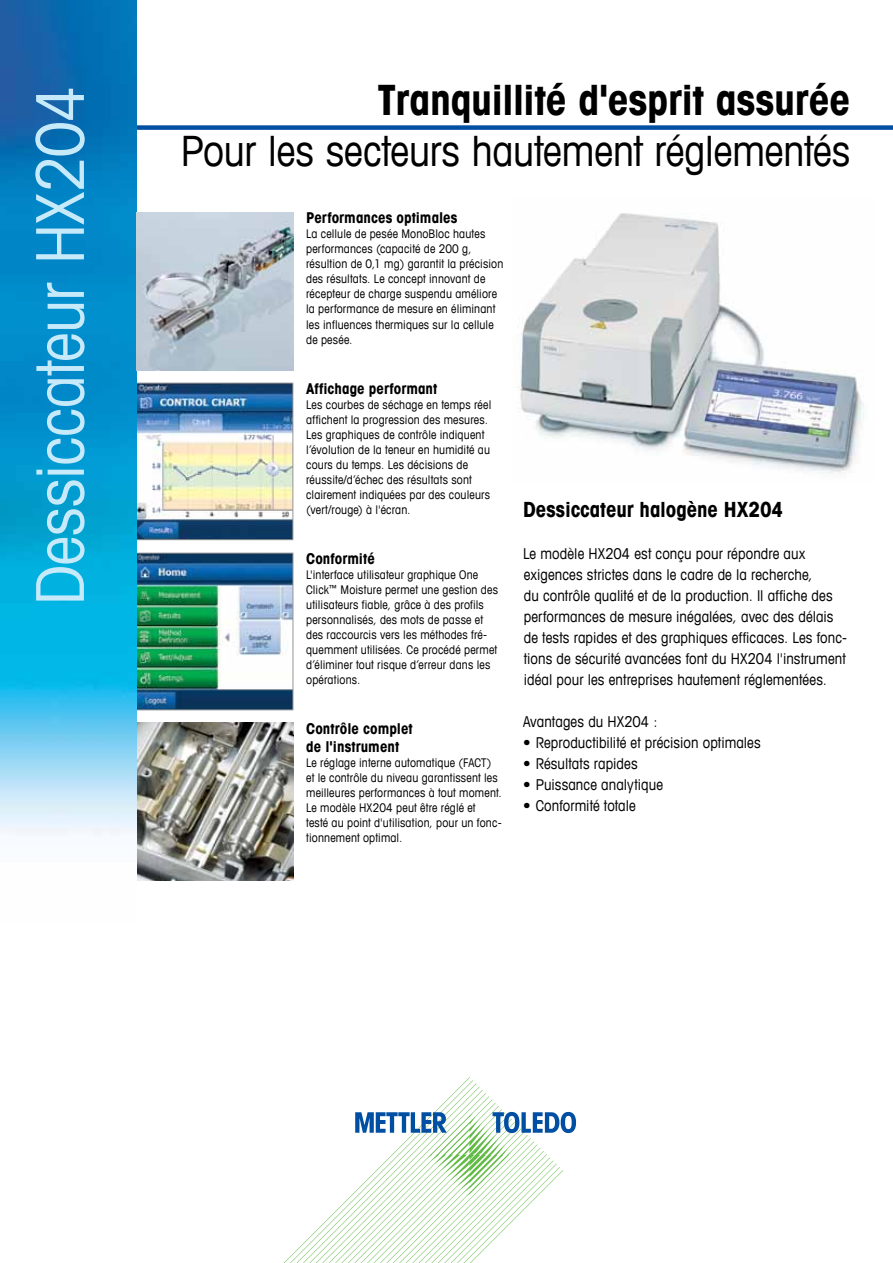
<style>
.page{position:relative;width:893px;height:1263px;background:#fff}
.page>*{position:absolute;margin:0;border:0;box-sizing:border-box;transform-origin:0 0}
.t1{font:condensed 66px "Avant Garde Com";letter-spacing:-.01em;color:#c7eafb}
.t2{font:condensed 42px "Avant Garde Com";letter-spacing:-.005em;color:#000}
.t3{font:700 condensed 42px "Avant Garde Com";letter-spacing:-.01em;color:#000}
.t4{font:700 condensed 21px "Avant Garde Com";letter-spacing:-.005em;color:#000}
.t5{font:condensed 15px/21px "Avant Garde Com";letter-spacing:.005em;color:#000}
.t6{font:700 condensed 15px/18px "Avant Garde Com";letter-spacing:.005em;color:#000}
.t7{font:condensed 12px/15px "Avant Garde Com";letter-spacing:.015em;color:#000}
</style>
<div class="page">
<svg style="left:284px;top:1077px;width:292px;height:186px"></svg>
<img style="left:518px;top:213px;width:346px;height:260px">
<img style="left:136px;top:555px;width:155px;height:153px">
<div style="left:134px;top:553px;width:159px;height:157px;border:1px solid #939598"></div>
<img style="left:136px;top:723px;width:157px;height:157px">
<img style="left:136px;top:385px;width:155px;height:153px">
<div style="left:130px;top:383px;width:163px;height:157px;border:1px solid #939598"></div>
<div style="left:111px;top:125px;width:782px;height:5px;background:#004fa3"></div>
<img style="left:0;top:0;width:136px;height:836px">
<img style="left:136px;top:213px;width:157px;height:157px">
<h1 class="t1" style="left:19px;top:605px;width:522px;rotate:-90deg">Dessiccateur HX204</h1>
<h2 class="t3" style="left:378px;top:73px;width:474px">Tranquillité d'esprit assurée</h2>
<h2 class="t2" style="left:181px;top:125px;width:671px">Pour les secteurs hautement réglementés</h2>
<p class="t6" style="left:306px;top:209px;width:153px">Performances optimales</p>
<p class="t7" style="left:306px;top:226px;width:199px">La cellule de pesée MonoBloc hautes performances (capacité de 200 g, résultion de 0,1 mg) garantit la précision des résultats. Le concept innovant de récepteur de charge suspendu améliore la performance de mesure en éliminant les influences thermiques sur la cellule de pesée.</p>
<p class="t6" style="left:306px;top:379px;width:133px">Affichage performant</p>
<p class="t7" style="left:306px;top:396px;width:187px">Les courbes de séchage en temps réel affichent la progression des mesures.<br>Les graphiques de contrôle indiquent l’évolution de la teneur en humidité au cours du temps. Les décisions de réussite/d’échec des résultats sont clairement indiquées par des couleurs (vert/rouge) à l'écran.</p>
<p class="t6" style="left:306px;top:549px;width:70px">Conformité</p>
<p class="t7" style="left:306px;top:567px;width:193px">L'interface utilisateur graphique One Click<sup>™</sup> Moisture permet une gestion des utilisateurs fiable, grâce à des profils personnalisés, des mots de passe et des raccourcis vers les méthodes fré&shy;quemment utilisées. Ce procédé permet d’éliminer tout risque d’erreur dans les opérations.</p>
<p class="t6" style="left:306px;top:719px;width:108px">Contrôle complet de l'instrument</p>
<p class="t7" style="left:306px;top:755px;width:197px">Le réglage interne automatique (FACT) et le contrôle du niveau garantissent les meilleures performances à tout moment.<br>Le modèle HX204 peut être réglé et<br>testé au point d'utilisation, pour un fonc&shy;tionnement optimal.</p>
<h3 class="t4" style="left:523px;top:496px;width:262px">Dessiccateur halogène HX204</h3>
<p class="t5" style="left:523px;top:543px;width:326px">Le modèle HX204 est conçu pour répondre aux exigences strictes dans le cadre de la recherche,<br>du contrôle qualité et de la production. Il affiche des performances de mesure inégalées, avec des délais de tests rapides et des graphiques efficaces. Les fonc&shy;tions de sécurité avancées font du HX204 l'instrument idéal pour les entreprises hautement réglementées.</p>
<p class="t5" style="left:523px;top:711px;width:136px">Avantages du HX204 :</p>
<p class="t5" style="left:523px;top:732px;width:239px">• Reproductibilité et précision optimales</p>
<p class="t5" style="left:523px;top:753px;width:116px">• Résultats rapides</p>
<p class="t5" style="left:523px;top:774px;width:142px">• Puissance analytique</p>
<p class="t5" style="left:523px;top:795px;width:114px">• Conformité totale</p>
</div>
